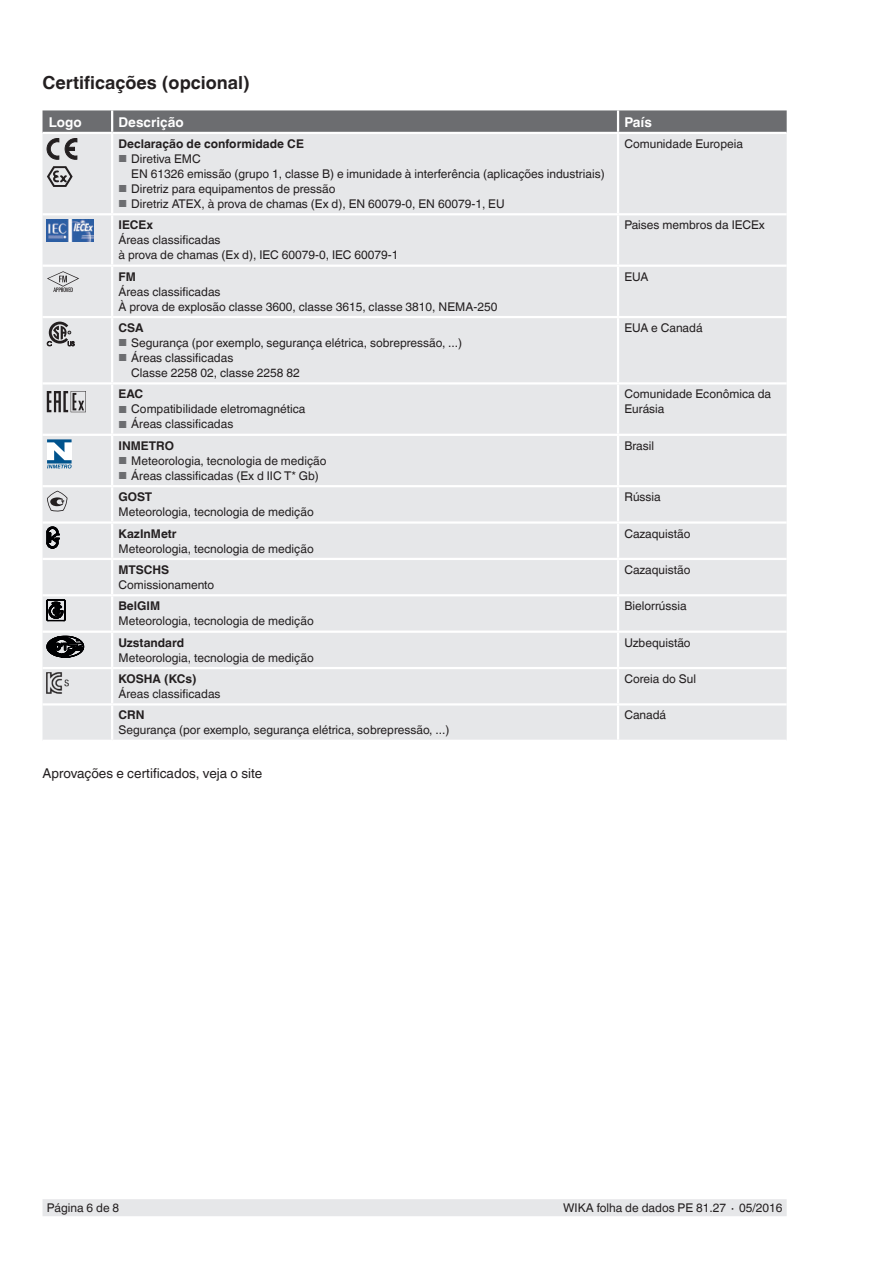
<style>
.page{position:relative;width:893px;height:1263px;background:#fff}
.page>*{position:absolute;margin:0;border:0;box-sizing:border-box;transform-origin:0 0}
.t1{font:700 18px "Helvetica World";color:#231f20}
.t2{font:13.5px "Helvetica World";color:#231f20}
.t3{font:700 13.5px "Helvetica World";color:#fff}
.t4{font:12px/15px "Helvetica World";color:#231f20}
.t5{font:700 12px "Helvetica World";color:#231f20}
.s1{font-size:10.2px;color:#6c6d70}
</style>
<div class="page">
<div style="left:43px;top:1199px;width:744px;height:17px;background:#e6e7e9"></div>
<div style="left:43px;top:159px;width:744px;height:581px;background:#e6e7e9"></div>
<hr style="left:112px;top:265px;width:506px;height:2px;background:#fff">
<hr style="left:112px;top:316px;width:506px;height:2px;background:#fff">
<hr style="left:112px;top:382px;width:506px;height:3px;background:#fff">
<hr style="left:112px;top:434px;width:506px;height:2px;background:#fff">
<hr style="left:112px;top:485px;width:506px;height:2px;background:#fff">
<hr style="left:112px;top:521px;width:506px;height:3px;background:#fff">
<hr style="left:112px;top:667px;width:506px;height:2px;background:#fff">
<hr style="left:112px;top:703px;width:506px;height:2px;background:#fff">
<hr style="left:111px;top:524px;width:2px;height:34px;background:#fff">
<hr style="left:617px;top:524px;width:2px;height:34px;background:#fff">
<hr style="left:111px;top:596px;width:2px;height:34px;background:#fff">
<hr style="left:617px;top:596px;width:2px;height:34px;background:#fff">
<hr style="left:112px;top:630px;width:506px;height:3px;background:#fff">
<hr style="left:618px;top:630px;width:169px;height:3px;background:#fff">
<hr style="left:43px;top:630px;width:69px;height:3px;background:#fff">
<hr style="left:43px;top:594px;width:69px;height:2px;background:#fff">
<hr style="left:112px;top:594px;width:506px;height:2px;background:#fff">
<hr style="left:618px;top:594px;width:169px;height:2px;background:#fff">
<hr style="left:43px;top:213px;width:69px;height:2px;background:#fff">
<hr style="left:43px;top:558px;width:69px;height:2px;background:#fff">
<hr style="left:112px;top:558px;width:506px;height:2px;background:#fff">
<hr style="left:111px;top:560px;width:2px;height:34px;background:#fff">
<hr style="left:618px;top:558px;width:169px;height:2px;background:#fff">
<hr style="left:617px;top:560px;width:2px;height:34px;background:#fff">
<hr style="left:111px;top:633px;width:2px;height:34px;background:#fff">
<hr style="left:617px;top:633px;width:2px;height:34px;background:#fff">
<hr style="left:112px;top:213px;width:506px;height:2px;background:#fff">
<hr style="left:618px;top:213px;width:169px;height:2px;background:#fff">
<hr style="left:618px;top:316px;width:169px;height:2px;background:#fff">
<hr style="left:617px;top:318px;width:2px;height:64px;background:#fff">
<hr style="left:43px;top:316px;width:69px;height:2px;background:#fff">
<hr style="left:111px;top:318px;width:2px;height:64px;background:#fff">
<hr style="left:111px;top:267px;width:2px;height:49px;background:#fff">
<hr style="left:617px;top:267px;width:2px;height:49px;background:#fff">
<hr style="left:43px;top:382px;width:69px;height:3px;background:#fff">
<hr style="left:43px;top:521px;width:69px;height:3px;background:#fff">
<hr style="left:43px;top:667px;width:69px;height:2px;background:#fff">
<hr style="left:111px;top:669px;width:2px;height:34px;background:#fff">
<hr style="left:43px;top:703px;width:69px;height:2px;background:#fff">
<hr style="left:618px;top:382px;width:169px;height:3px;background:#fff">
<hr style="left:618px;top:521px;width:169px;height:3px;background:#fff">
<hr style="left:618px;top:667px;width:169px;height:2px;background:#fff">
<hr style="left:617px;top:669px;width:2px;height:34px;background:#fff">
<hr style="left:618px;top:703px;width:169px;height:2px;background:#fff">
<hr style="left:618px;top:434px;width:169px;height:2px;background:#fff">
<hr style="left:618px;top:485px;width:169px;height:2px;background:#fff">
<hr style="left:43px;top:434px;width:69px;height:2px;background:#fff">
<hr style="left:43px;top:485px;width:69px;height:2px;background:#fff">
<hr style="left:617px;top:134px;width:2px;height:79px;background:#fff">
<hr style="left:617px;top:215px;width:2px;height:50px;background:#fff">
<hr style="left:618px;top:265px;width:169px;height:2px;background:#fff">
<hr style="left:111px;top:134px;width:2px;height:79px;background:#fff">
<hr style="left:111px;top:215px;width:2px;height:50px;background:#fff">
<hr style="left:43px;top:265px;width:69px;height:2px;background:#fff">
<hr style="left:617px;top:385px;width:2px;height:49px;background:#fff">
<hr style="left:617px;top:436px;width:2px;height:49px;background:#fff">
<hr style="left:617px;top:487px;width:2px;height:34px;background:#fff">
<hr style="left:617px;top:705px;width:2px;height:35px;background:#fff">
<hr style="left:111px;top:385px;width:2px;height:49px;background:#fff">
<hr style="left:111px;top:436px;width:2px;height:49px;background:#fff">
<hr style="left:111px;top:487px;width:2px;height:34px;background:#fff">
<hr style="left:111px;top:705px;width:2px;height:35px;background:#fff">
<svg style="left:43px;top:110px;width:744px;height:49px;background:#b1b2b4"></svg>
<svg style="left:47px;top:166px;width:26px;height:21px"></svg>
<img style="left:47px;top:220px;width:47px;height:21px">
<svg style="left:47px;top:271px;width:32px;height:21px"></svg>
<svg style="left:47px;top:322px;width:27px;height:24px"></svg>
<svg style="left:47px;top:391px;width:39px;height:21px"></svg>
<svg style="left:47px;top:439px;width:25px;height:29px"></svg>
<svg style="left:47px;top:491px;width:20px;height:21px"></svg>
<svg style="left:47px;top:527px;width:12px;height:21px"></svg>
<svg style="left:47px;top:600px;width:18px;height:21px"></svg>
<svg style="left:47px;top:636px;width:37px;height:22px"></svg>
<img style="left:47px;top:672px;width:22px;height:22px">
<h1 class="t1" style="left:43px;top:73px;width:209px">Certificações (opcional)</h1>
<p class="t3" style="left:49px;top:114px;width:34px">Logo</p>
<p class="t3" style="left:119px;top:114px;width:67px">Descrição</p>
<p class="t3" style="left:624px;top:114px;width:29px">País</p>
<p class="t5" style="left:119px;top:137px;width:187px">Declaração de conformidade CE</p>
<p class="t4" style="left:131px;top:151px;width:475px;text-indent:-13px"><span class="s1">■</span> Diretiva EMC<br>EN 61326 emissão (grupo 1, classe B) e imunidade à interferência (aplicações industriais)</p>
<p class="t4" style="left:119px;top:181px;width:219px"><span class="s1">■</span> Diretriz para equipamentos de pressão</p>
<p class="t4" style="left:119px;top:196px;width:388px"><span class="s1">■</span> Diretriz ATEX, à prova de chamas (Ex d), EN 60079-0, EN 60079-1, EU</p>
<p class="t4" style="left:624px;top:136px;width:120px">Comunidade Europeia</p>
<p class="t5" style="left:119px;top:218px;width:36px">IECEx</p>
<p class="t4" style="left:119px;top:233px;width:281px">Áreas classificadas<br>à prova de chamas (Ex d), IEC 60079-0, IEC 60079-1</p>
<p class="t4" style="left:624px;top:218px;width:142px">Paises membros da IECEx</p>
<p class="t5" style="left:119px;top:269px;width:19px">FM</p>
<p class="t4" style="left:119px;top:284px;width:380px">Áreas classificadas<br>À prova de explosão classe 3600, classe 3615, classe 3810, NEMA-250</p>
<p class="t4" style="left:624px;top:269px;width:25px">EUA</p>
<p class="t5" style="left:119px;top:321px;width:27px">CSA</p>
<p class="t4" style="left:119px;top:335px;width:345px"><span class="s1">■</span> Segurança (por exemplo, segurança elétrica, sobrepressão, ...)</p>
<p class="t4" style="left:131px;top:350px;width:170px;text-indent:-13px"><span class="s1">■</span> Áreas classificadas<br>Classe 2258 02, classe 2258 82</p>
<p class="t4" style="left:624px;top:320px;width:80px">EUA e Canadá</p>
<p class="t5" style="left:119px;top:387px;width:26px">EAC</p>
<p class="t4" style="left:119px;top:402px;width:188px"><span class="s1">■</span> Compatibilidade eletromagnética</p>
<p class="t4" style="left:119px;top:417px;width:116px"><span class="s1">■</span> Áreas classificadas</p>
<p class="t4" style="left:624px;top:387px;width:148px">Comunidade Econômica da<br>Eurásia</p>
<p class="t5" style="left:119px;top:439px;width:57px">INMETRO</p>
<p class="t4" style="left:119px;top:453px;width:209px"><span class="s1">■</span> Meteorologia, tecnologia de medição</p>
<p class="t4" style="left:119px;top:468px;width:202px"><span class="s1">■</span> Áreas classificadas (Ex d IIC T* Gb)</p>
<p class="t4" style="left:624px;top:438px;width:31px">Brasil</p>
<p class="t5" style="left:119px;top:490px;width:35px">GOST</p>
<p class="t4" style="left:119px;top:504px;width:197px">Meteorologia, tecnologia de medição</p>
<p class="t4" style="left:624px;top:489px;width:38px">Rússia</p>
<p class="t5" style="left:119px;top:526px;width:60px">KazInMetr</p>
<p class="t4" style="left:119px;top:541px;width:197px">Meteorologia, tecnologia de medição</p>
<p class="t4" style="left:624px;top:526px;width:68px">Cazaquistão</p>
<p class="t5" style="left:119px;top:563px;width:52px">MTSCHS</p>
<p class="t4" style="left:119px;top:577px;width:97px">Comissionamento</p>
<p class="t4" style="left:624px;top:562px;width:68px">Cazaquistão</p>
<p class="t5" style="left:119px;top:599px;width:43px">BelGIM</p>
<p class="t4" style="left:119px;top:614px;width:197px">Meteorologia, tecnologia de medição</p>
<p class="t4" style="left:624px;top:599px;width:64px">Bielorrússia</p>
<p class="t5" style="left:119px;top:635px;width:67px">Uzstandard</p>
<p class="t4" style="left:119px;top:650px;width:197px">Meteorologia, tecnologia de medição</p>
<p class="t4" style="left:624px;top:635px;width:68px">Uzbequistão</p>
<p class="t5" style="left:119px;top:672px;width:80px">KOSHA (KCs)</p>
<p class="t4" style="left:119px;top:686px;width:104px">Áreas classificadas</p>
<p class="t4" style="left:624px;top:671px;width:73px">Coreia do Sul</p>
<p class="t5" style="left:119px;top:708px;width:27px">CRN</p>
<p class="t4" style="left:119px;top:723px;width:332px">Segurança (por exemplo, segurança elétrica, sobrepressão, ...)</p>
<p class="t4" style="left:624px;top:708px;width:43px">Canadá</p>
<p class="t2" style="left:43px;top:765px;width:221px">Aprovações e certificados, veja o site</p>
<p class="t4" style="left:47px;top:1200px;width:74px">Página 6 de 8</p>
<p class="t4" style="left:563px;top:1200px;width:221px">WIKA folha de dados PE 81.27 ∙ 05/2016</p>
</div>
